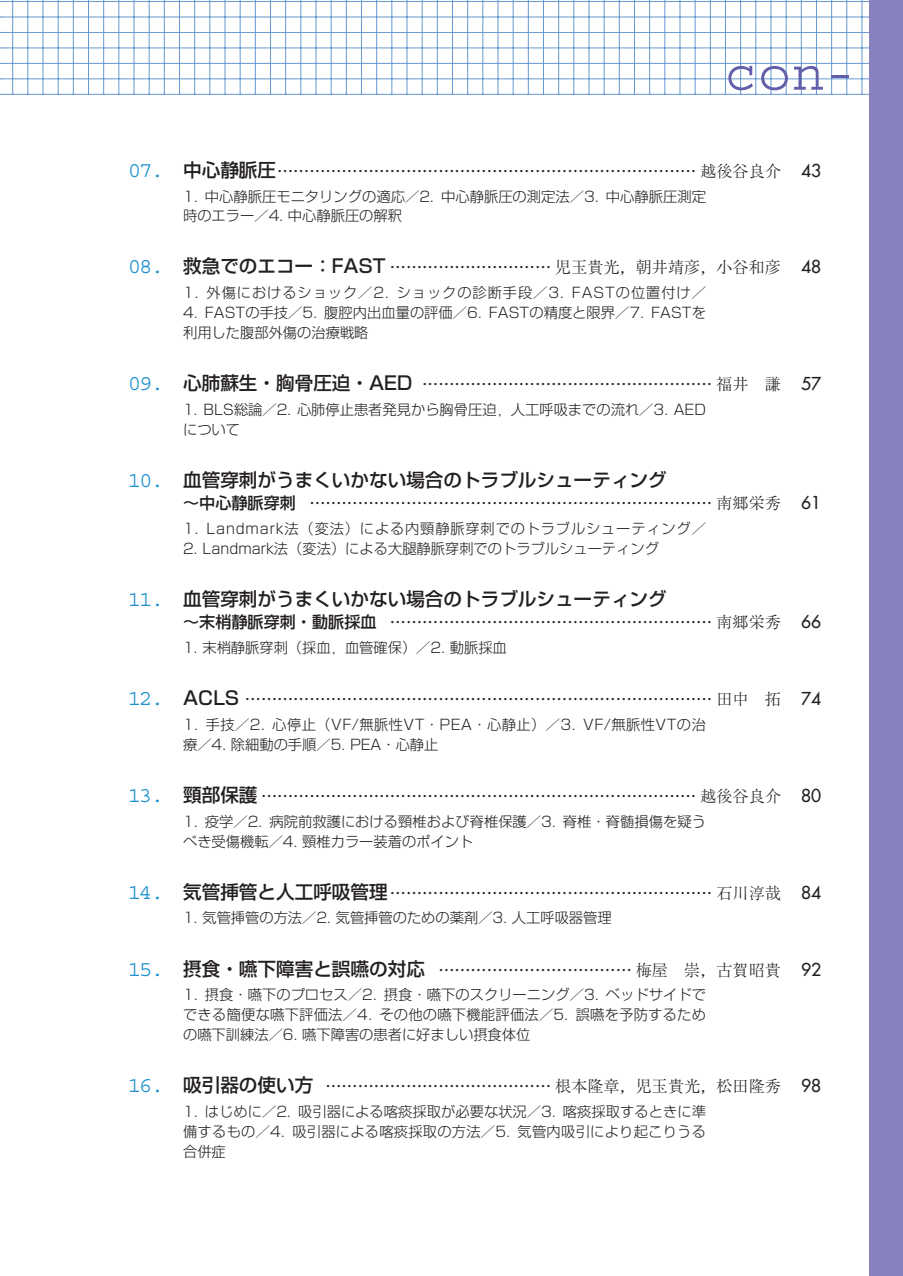
<style>
.page{position:relative;width:903px;height:1276px;background:#fff}
.page>*{position:absolute;margin:0;border:0;box-sizing:border-box;transform-origin:0 0}
.t1{font:53.2px "Courier";color:#625ea9}
.t2{font:500 18.55px "Shin Go";color:#231f20}
.t3{font:300 16.1px "Ryumin";color:#231f20}
.t4{font:300 14.17px/19.8px "Shin Go";color:#231f20}
.t5{font:300 14.17px/19.8px "Shin Go";letter-spacing:.03em;color:#231f20}
.t6{font:300 14.17px "Shin Go";letter-spacing:.055em;color:#231f20}
.t7{font:300 14.17px "Shin Go";letter-spacing:.065em;color:#231f20}
.s1{font-family:"Courier";font-weight:400;font-size:22.4px;color:#1d90d0}
.s2{font-family:"Shin Go";font-weight:500;font-size:18.55px}
.s3{font-family:"Futura";font-weight:400;font-size:17.32px}
.s4{font-family:"Shin Go";font-weight:500}
</style>
<div class="page">
<hr style="left:2px;top:1px;width:901px;height:1px;background:#6599d1">
<hr style="left:2px;top:17px;width:901px;height:1px;background:#6599d1">
<hr style="left:2px;top:32px;width:901px;height:1px;background:#6599d1">
<hr style="left:2px;top:47px;width:901px;height:1px;background:#6599d1">
<hr style="left:2px;top:63px;width:901px;height:1px;background:#6599d1">
<hr style="left:2px;top:78px;width:901px;height:1px;background:#6599d1">
<hr style="left:2px;top:94px;width:901px;height:1px;background:#6599d1">
<hr style="left:12px;top:0;width:1px;height:95px;background:#6599d1">
<hr style="left:27px;top:0;width:1px;height:95px;background:#6599d1">
<hr style="left:43px;top:0;width:1px;height:95px;background:#6599d1">
<hr style="left:58px;top:0;width:1px;height:95px;background:#6599d1">
<hr style="left:73px;top:0;width:1px;height:95px;background:#6599d1">
<hr style="left:88px;top:0;width:1px;height:95px;background:#6599d1">
<hr style="left:103px;top:0;width:1px;height:95px;background:#6599d1">
<hr style="left:118px;top:0;width:1px;height:95px;background:#6599d1">
<hr style="left:134px;top:0;width:1px;height:95px;background:#6599d1">
<hr style="left:149px;top:0;width:1px;height:95px;background:#6599d1">
<hr style="left:164px;top:0;width:1px;height:95px;background:#6599d1">
<hr style="left:179px;top:0;width:1px;height:95px;background:#6599d1">
<hr style="left:194px;top:0;width:1px;height:95px;background:#6599d1">
<hr style="left:209px;top:0;width:1px;height:95px;background:#6599d1">
<hr style="left:225px;top:0;width:1px;height:95px;background:#6599d1">
<hr style="left:240px;top:0;width:1px;height:95px;background:#6599d1">
<hr style="left:255px;top:0;width:1px;height:95px;background:#6599d1">
<hr style="left:270px;top:0;width:1px;height:95px;background:#6599d1">
<hr style="left:285px;top:0;width:1px;height:95px;background:#6599d1">
<hr style="left:300px;top:0;width:1px;height:95px;background:#6599d1">
<hr style="left:316px;top:0;width:1px;height:95px;background:#6599d1">
<hr style="left:331px;top:0;width:1px;height:95px;background:#6599d1">
<hr style="left:346px;top:0;width:1px;height:95px;background:#6599d1">
<hr style="left:361px;top:0;width:1px;height:95px;background:#6599d1">
<hr style="left:376px;top:0;width:1px;height:95px;background:#6599d1">
<hr style="left:391px;top:0;width:1px;height:95px;background:#6599d1">
<hr style="left:407px;top:0;width:1px;height:95px;background:#6599d1">
<hr style="left:422px;top:0;width:1px;height:95px;background:#6599d1">
<hr style="left:437px;top:0;width:1px;height:95px;background:#6599d1">
<hr style="left:452px;top:0;width:1px;height:95px;background:#6599d1">
<hr style="left:467px;top:0;width:1px;height:95px;background:#6599d1">
<hr style="left:482px;top:0;width:1px;height:95px;background:#6599d1">
<hr style="left:498px;top:0;width:1px;height:95px;background:#6599d1">
<hr style="left:513px;top:0;width:1px;height:95px;background:#6599d1">
<hr style="left:528px;top:0;width:1px;height:95px;background:#6599d1">
<hr style="left:543px;top:0;width:1px;height:95px;background:#6599d1">
<hr style="left:558px;top:0;width:1px;height:95px;background:#6599d1">
<hr style="left:573px;top:0;width:1px;height:95px;background:#6599d1">
<hr style="left:588px;top:0;width:1px;height:95px;background:#6599d1">
<hr style="left:604px;top:0;width:1px;height:95px;background:#6599d1">
<hr style="left:619px;top:0;width:1px;height:95px;background:#6599d1">
<hr style="left:634px;top:0;width:1px;height:95px;background:#6599d1">
<hr style="left:649px;top:0;width:1px;height:95px;background:#6599d1">
<hr style="left:664px;top:0;width:1px;height:95px;background:#6599d1">
<hr style="left:679px;top:0;width:1px;height:95px;background:#6599d1">
<hr style="left:695px;top:0;width:1px;height:95px;background:#6599d1">
<hr style="left:710px;top:0;width:1px;height:95px;background:#6599d1">
<hr style="left:725px;top:0;width:1px;height:95px;background:#6599d1">
<hr style="left:740px;top:0;width:1px;height:95px;background:#6599d1">
<hr style="left:755px;top:0;width:1px;height:95px;background:#6599d1">
<hr style="left:770px;top:0;width:1px;height:95px;background:#6599d1">
<hr style="left:786px;top:0;width:1px;height:95px;background:#6599d1">
<hr style="left:801px;top:0;width:1px;height:95px;background:#6599d1">
<hr style="left:816px;top:0;width:1px;height:95px;background:#6599d1">
<hr style="left:831px;top:0;width:1px;height:95px;background:#6599d1">
<hr style="left:846px;top:0;width:1px;height:95px;background:#6599d1">
<hr style="left:861px;top:0;width:1px;height:95px;background:#6599d1">
<div style="left:870px;top:0;width:33px;height:1276px;background:#8781bd"></div>
<h1 class="t1" style="left:725px;top:56px;width:133px">con-</h1>
<p class="t3" style="left:128px;top:165px;width:695px"><span class="s1">07.</span> <span class="s2">中心静脈圧</span>…………………………………………………………………… 越後谷良介 <span class="s3">43</span></p>
<p class="t4" style="left:183px;top:188px;width:524px">1. 中心静脈圧モニタリングの適応／2. 中心静脈圧の測定法／3. 中心静脈圧測定時のエラー／4. 中心静脈圧の解釈</p>
<p class="t3" style="left:128px;top:262px;width:695px"><span class="s1">08.</span> <span class="s2">救急でのエコー：FAST</span> ………………………… 児玉貴光，朝井靖彦，小谷和彦 <span class="s3">48</span></p>
<p class="t7" style="left:183px;top:288px;width:524px">1. 外傷におけるショック／2. ショックの診断手段／3. FASTの位置付け／</p>
<p class="t4" style="left:183px;top:305px;width:524px">4. FASTの手技／5. 腹腔内出血量の評価／6. FASTの精度と限界／7. FASTを利用した腹部外傷の治療戦略</p>
<p class="t3" style="left:128px;top:378px;width:695px"><span class="s1">09.</span> <span class="s2">心肺蘇生・胸骨圧迫・AED</span> ……………………………………………… 福井　謙 <span class="s3">57</span></p>
<p class="t4" style="left:183px;top:401px;width:524px">1. BLS総論／2. 心肺停止患者発見から胸骨圧迫，人工呼吸までの流れ／3. AEDについて</p>
<h2 class="t2" style="left:128px;top:473px;width:541px"><span class="s1">10.</span> 血管穿刺がうまくいかない場合のトラブルシューティング</h2>
<p class="t3" style="left:183px;top:497px;width:640px"><span class="s4">～中心静脈穿刺</span> ………………………………………………………………… 南郷栄秀 <span class="s3">61</span></p>
<p class="t6" style="left:183px;top:523px;width:524px">1. Landmark法（変法）による内頸静脈穿刺でのトラブルシューティング／</p>
<p class="t4" style="left:183px;top:540px;width:477px">2. Landmark法（変法）による大腿静脈穿刺でのトラブルシューティング</p>
<h2 class="t2" style="left:128px;top:592px;width:541px"><span class="s1">11.</span> 血管穿刺がうまくいかない場合のトラブルシューティング</h2>
<p class="t3" style="left:183px;top:616px;width:640px"><span class="s4">～末梢静脈穿刺・動脈採血</span> …………………………………………………… 南郷栄秀 <span class="s3">66</span></p>
<p class="t4" style="left:183px;top:640px;width:325px">1. 末梢静脈穿刺（採血，血管確保）／2. 動脈採血</p>
<p class="t3" style="left:128px;top:693px;width:695px"><span class="s1">12.</span> <span class="s2">ACLS</span> …………………………………………………………………………… 田中　拓 <span class="s3">74</span></p>
<p class="t5" style="left:183px;top:716px;width:524px">1. 手技／2. 心停止（VF/無脈性VT・PEA・心静止）／3. VF/無脈性VTの治療／4. 除細動の手順／5. PEA・心静止</p>
<p class="t3" style="left:128px;top:790px;width:695px"><span class="s1">13.</span> <span class="s2">頸部保護</span> ……………………………………………………………………… 越後谷良介 <span class="s3">80</span></p>
<p class="t4" style="left:183px;top:813px;width:524px">1. 疫学／2. 病院前救護における頸椎および脊椎保護／3. 脊椎・脊髄損傷を疑うべき受傷機転／4. 頸椎カラー装着のポイント</p>
<p class="t3" style="left:128px;top:887px;width:695px"><span class="s1">14.</span> <span class="s2">気管挿管と人工呼吸管理</span>…………………………………………………… 石川淳哉 <span class="s3">84</span></p>
<p class="t4" style="left:183px;top:910px;width:430px">1. 気管挿管の方法／2. 気管挿管のための薬剤／3. 人工呼吸器管理</p>
<p class="t3" style="left:128px;top:964px;width:695px"><span class="s1">15.</span> <span class="s2">摂食・嚥下障害と誤嚥の対応</span> ……………………………… 梅屋　崇，古賀昭貴 <span class="s3">92</span></p>
<p class="t4" style="left:183px;top:987px;width:524px;text-align:justify">1. 摂食・嚥下のプロセス／2. 摂食・嚥下のスクリーニング／3. ベッドサイドでできる簡便な嚥下評価法／4. その他の嚥下機能評価法／5. 誤嚥を予防するための嚥下訓練法／6. 嚥下障害の患者に好ましい摂食体位</p>
<p class="t3" style="left:128px;top:1080px;width:695px"><span class="s1">16.</span> <span class="s2">吸引器の使い方</span> …………………………………… 根本隆章，児玉貴光，松田隆秀 <span class="s3">98</span></p>
<p class="t4" style="left:183px;top:1103px;width:524px;text-align:justify">1. はじめに／2. 吸引器による喀痰採取が必要な状況／3. 喀痰採取するときに準備するもの／4. 吸引器による喀痰採取の方法／5. 気管内吸引により起こりうる合併症</p>
</div>
